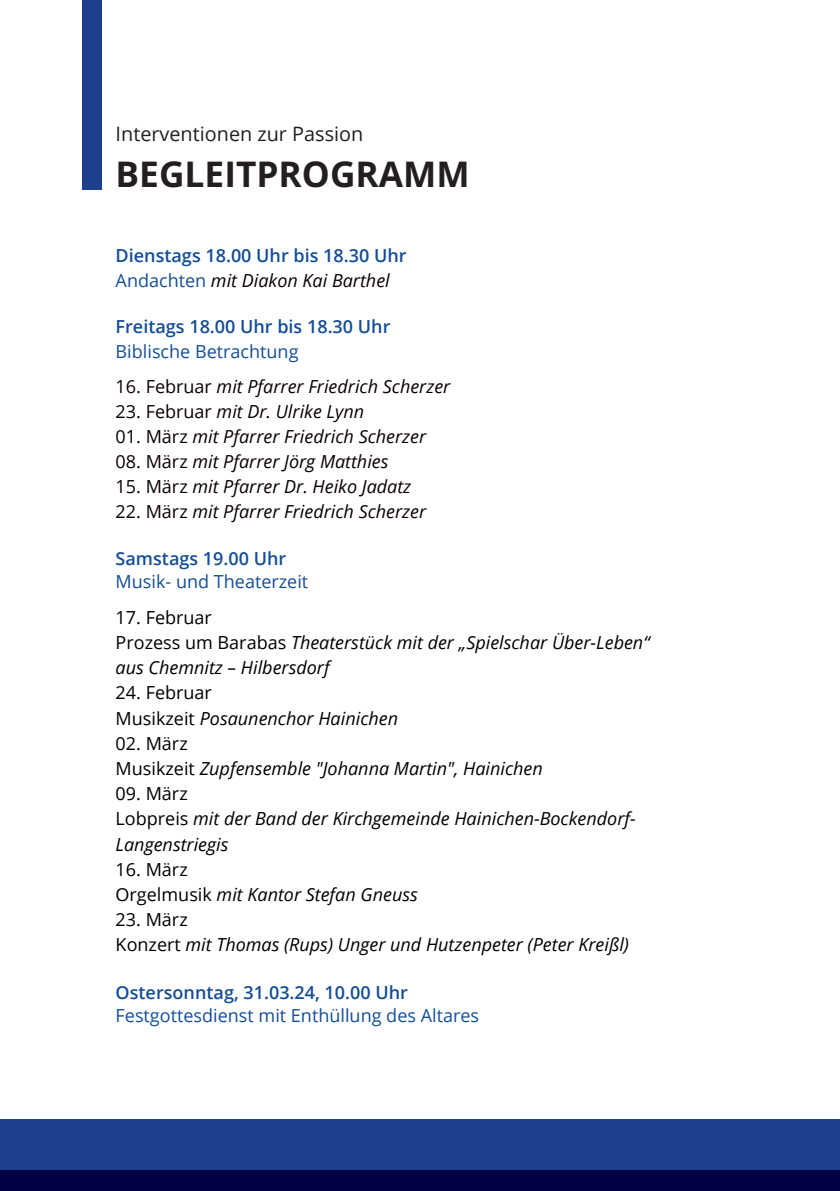
<style>
.page{position:relative;width:840px;height:1191px;background:#fff}
.page>*{position:absolute;margin:0;border:0;box-sizing:border-box;transform-origin:0 0}
.t1{font:700 35.2px "Open Sans";color:#231f20}
.t2{font:19.8px "Open Sans";color:#231f20}
.t3{font:italic 18px/25.2px "Open Sans";color:#000}
.t4{font:italic 18px "Open Sans";color:#0b0002}
.t5{font:18px/23.2px "Open Sans";color:#144e97}
.t6{font:600 18px/25.2px "Open Sans";color:#144d97}
.s1{font-weight:400;color:#144e97}
.s2{font-weight:400;font-style:italic;color:#0b0002}
.s3{font-style:normal}
.s4{font-weight:600;color:#144d97}
</style>
<div class="page">
<div style="left:0;top:1169px;width:838px;height:22px;background:#000043"></div>
<div style="left:0;top:1119px;width:839px;height:50px;background:#1d418d"></div>
<div style="left:82px;top:0;width:20px;height:189px;background:#1d418d"></div>
<p class="t2" style="left:115px;top:120px;width:249px">Interventionen zur Passion</p>
<p class="t1" style="left:115px;top:150px;width:355px">BEGLEITPROGRAMM</p>
<p class="t6" style="left:115px;top:243px;width:292px">Dienstags 18.00 Uhr bis 18.30 Uhr<br><span class="s1">Andachten</span> <span class="s2">mit Diakon Kai Barthel</span></p>
<p class="t6" style="left:115px;top:313px;width:276px">Freitags 18.00 Uhr bis 18.30 Uhr<br><span class="s1">Biblische Betrachtung</span></p>
<p class="t4" style="left:115px;top:374px;width:336px"><span class="s3">16. Februar</span> mit Pfarrer Friedrich Scherzer</p>
<p class="t4" style="left:115px;top:399px;width:250px"><span class="s3">23. Februar</span> mit Dr. Ulrike Lynn</p>
<p class="t4" style="left:115px;top:424px;width:312px"><span class="s3">01. März</span> mit Pfarrer Friedrich Scherzer</p>
<p class="t4" style="left:115px;top:449px;width:274px"><span class="s3">08. März</span> mit Pfarrer Jörg Matthies</p>
<p class="t4" style="left:115px;top:474px;width:297px"><span class="s3">15. März</span> mit Pfarrer Dr. Heiko Jadatz</p>
<p class="t4" style="left:115px;top:499px;width:312px"><span class="s3">22. März</span> mit Pfarrer Friedrich Scherzer</p>
<p class="t5" style="left:115px;top:546px;width:194px"><span class="s4">Samstags 19.00 Uhr<br></span>Musik- und Theaterzeit</p>
<p class="t3" style="left:115px;top:604px;width:535px"><span class="s3">17. Februar<br>Prozess um Barabas</span> Theaterstück mit der „Spielschar Über-Leben“ aus Chemnitz – Hilbersdorf</p>
<p class="t3" style="left:115px;top:679px;width:284px"><span class="s3">24. Februar<br>Musikzeit</span> Posaunenchor Hainichen</p>
<p class="t3" style="left:115px;top:730px;width:428px"><span class="s3">02. März<br>Musikzeit</span> Zupfensemble "Johanna Martin", Hainichen</p>
<p class="t3" style="left:115px;top:780px;width:521px"><span class="s3">09. März<br>Lobpreis</span> mit der Band der Kirchgemeinde Hainichen-Bockendorf-<br>Langenstriegis</p>
<p class="t3" style="left:115px;top:856px;width:303px"><span class="s3">16. März<br>Orgelmusik</span> mit Kantor Stefan Gneuss</p>
<p class="t3" style="left:115px;top:906px;width:514px"><span class="s3">23. März<br>Konzert</span> mit Thomas (Rups) Unger und Hutzenpeter (Peter Kreißl)</p>
<p class="t5" style="left:115px;top:980px;width:365px"><span class="s4">Ostersonntag, 31.03.24, 10.00 Uhr<br></span>Festgottesdienst mit Enthüllung des Altares</p>
</div>
